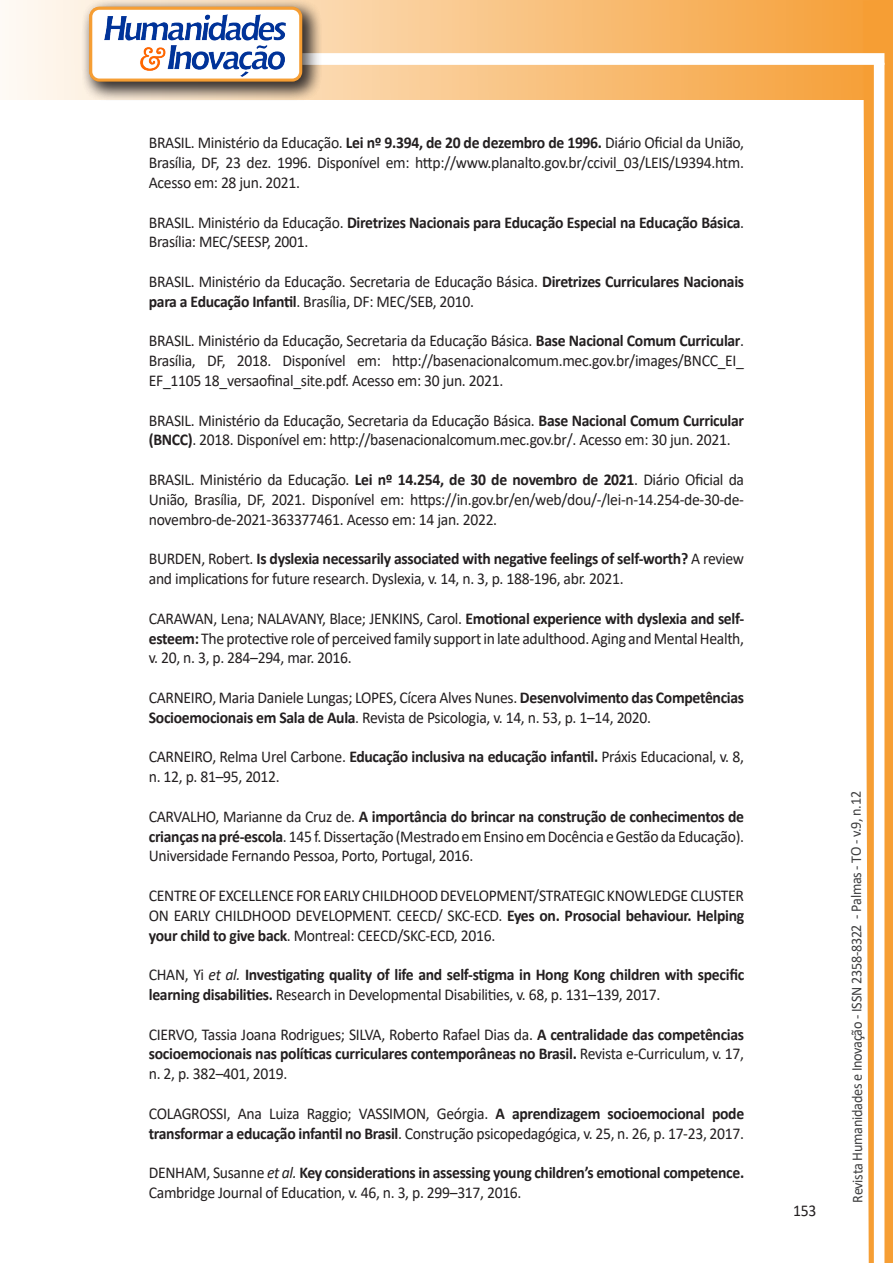
<style>
.page{position:relative;width:893px;height:1263px;background:#fff}
.page>*{position:absolute;margin:0;border:0;box-sizing:border-box;transform-origin:0 0}
.texto{font:16.5px/19.8px "Calibri";letter-spacing:-.02em;color:#231f20;text-align:justify;scale:.95 1}
.texto-2{font:700 16.5px/19.8px "Calibri";letter-spacing:-.02em;color:#231f20;scale:.95 1}
.t1{font:15px "Calibri";letter-spacing:-.025em;color:#3e3e3f;scale:.95 1}
.s1{font-weight:700}
.s2{font-weight:400}
.s3{font-weight:400;font-style:italic}
.s4{font-style:italic}
</style>
<div class="page">
<svg style="left:5px;top:0;width:858px;height:100px;background:#f9c484"></svg>
<div style="left:302px;top:53px;width:582px;height:12px;background:#fff;border:2px solid #fff"></div>
<svg style="left:863px;top:0;width:30px;height:1263px"></svg>
<div style="left:81px;top:0;width:241px;height:102px;background:#231f20;opacity:.75"></div>
<div style="left:91px;top:8px;width:210px;height:72px;background:#fff;border-radius:9px"></div>
<img style="left:104px;top:14px;width:181px;height:62px">
<div style="left:89px;top:7px;width:213px;height:75px;border:3px solid #f69e34;border-radius:9px"></div>
<p class="texto" style="left:149px;top:133px;width:628px">BRASIL. Ministério da Educação. <span class="s1">Lei nº 9.394, de 20 de dezembro de 1996.</span> Diário Oficial da União, Brasília, DF, 23 dez. 1996. Disponível em: http://www.planalto.gov.br/ccivil_03/LEIS/L9394.htm.<br>Acesso em: 28 jun. 2021.</p>
<p class="texto-2" style="left:149px;top:212px;width:628px"><span class="s2">BRASIL. Ministério da Educação.</span> Diretrizes Nacionais para Educação Especial na Educação Básica<span class="s2">.<br>Brasília: MEC/SEESP, 2001.</span></p>
<p class="texto" style="left:149px;top:271px;width:628px">BRASIL. Ministério da Educação. Secretaria de Educação Básica. <span class="s1">Diretrizes Curriculares Nacionais para a Educação Infantil</span>. Brasília, DF: MEC/SEB, 2010.</p>
<p class="texto" style="left:149px;top:331px;width:628px">BRASIL. Ministério da Educação, Secretaria da Educação Básica. <span class="s1">Base Nacional Comum Curricular</span>.<br>Brasília, DF, 2018. Disponível em: http://basenacionalcomum.mec.gov.br/images/BNCC_EI_ EF_1105 18_versaofinal_site.pdf. Acesso em: 30 jun. 2021.</p>
<p class="texto" style="left:149px;top:410px;width:628px">BRASIL. Ministério da Educação, Secretaria da Educação Básica. <span class="s1">Base Nacional Comum Curricular (BNCC)</span>. 2018. Disponível em: http://basenacionalcomum.mec.gov.br/. Acesso em: 30 jun. 2021.</p>
<p class="texto" style="left:149px;top:469px;width:628px">BRASIL. Ministério da Educação. <span class="s1">Lei nº 14.254, de 30 de novembro de 2021</span>. Diário Oficial da União, Brasília, DF, 2021. Disponível em: https://in.gov.br/en/web/dou/-/lei-n-14.254-de-30-de&shy;novembro-de-2021-363377461. Acesso em: 14 jan. 2022.</p>
<p class="texto" style="left:149px;top:548px;width:628px">BURDEN, Robert. <span class="s1">Is dyslexia necessarily associated with negative feelings of self-worth?</span> A review and implications for future research. Dyslexia, v. 14, n. 3, p. 188-196, abr. 2021.</p>
<p class="texto" style="left:149px;top:608px;width:628px">CARAWAN, Lena; NALAVANY, Blace; JENKINS, Carol. <span class="s1">Emotional experience with dyslexia and self&shy;esteem:</span> The protective role of perceived family support in late adulthood. Aging and Mental Health, v. 20, n. 3, p. 284–294, mar. 2016.</p>
<p class="texto" style="left:149px;top:687px;width:628px">CARNEIRO, Maria Daniele Lungas; LOPES, Cícera Alves Nunes. <span class="s1">Desenvolvimento das Competências<br>Socioemocionais em Sala de Aula</span>. Revista de Psicologia, v. 14, n. 53, p. 1–14, 2020.</p>
<p class="texto" style="left:149px;top:746px;width:628px">CARNEIRO, Relma Urel Carbone. <span class="s1">Educação inclusiva na educação infantil.</span> Práxis Educacional, v. 8, n. 12, p. 81–95, 2012.</p>
<p class="texto" style="left:149px;top:806px;width:628px">CARVALHO, Marianne da Cruz de. <span class="s1">A importância do brincar na construção de conhecimentos de crianças na pré-escola</span>. 145 f. Dissertação (Mestrado em Ensino em Docência e Gestão da Educação).<br>Universidade Fernando Pessoa, Porto, Portugal, 2016.</p>
<p class="texto" style="left:149px;top:885px;width:628px">CENTRE OF EXCELLENCE FOR EARLY CHILDHOOD DEVELOPMENT/STRATEGIC KNOWLEDGE CLUSTER ON EARLY CHILDHOOD DEVELOPMENT. CEECD/ SKC-ECD. <span class="s1">Eyes on. Prosocial behaviour. Helping your child to give back</span>. Montreal: CEECD/SKC-ECD, 2016.</p>
<p class="texto-2" style="left:149px;top:964px;width:628px"><span class="s2">CHAN, Yi</span> <span class="s3">et al.</span> Investigating quality of life and self-stigma in Hong Kong children with specific learning disabilities. <span class="s2">Research in Developmental Disabilities, v. 68, p. 131–139, 2017.</span></p>
<p class="texto" style="left:149px;top:1024px;width:628px">CIERVO, Tassia Joana Rodrigues; SILVA, Roberto Rafael Dias da. <span class="s1">A centralidade das competências socioemocionais nas políticas curriculares contemporâneas no Brasil.</span> Revista e-Curriculum, v. 17, n. 2, p. 382–401, 2019.</p>
<p class="texto" style="left:149px;top:1103px;width:628px">COLAGROSSI, Ana Luiza Raggio; VASSIMON, Geórgia. <span class="s1">A aprendizagem socioemocional pode transformar a educação infantil no Brasil</span>. Construção psicopedagógica, v. 25, n. 26, p. 17-23, 2017.</p>
<p class="texto" style="left:149px;top:1162px;width:628px">DENHAM, Susanne <span class="s4">et al.</span> <span class="s1">Key considerations in assessing young children’s emotional competence.<br></span>Cambridge Journal of Education, v. 46, n. 3, p. 299–317, 2016.</p>
<p class="texto" style="left:793px;top:1200px;width:26px">153</p>
<p class="t1" style="left:846px;top:1203px;width:435px;rotate:-90deg">Revista Humanidades e Inovação - ISSN 2358-8322 - Palmas - TO - v.9, n.12</p>
</div>
